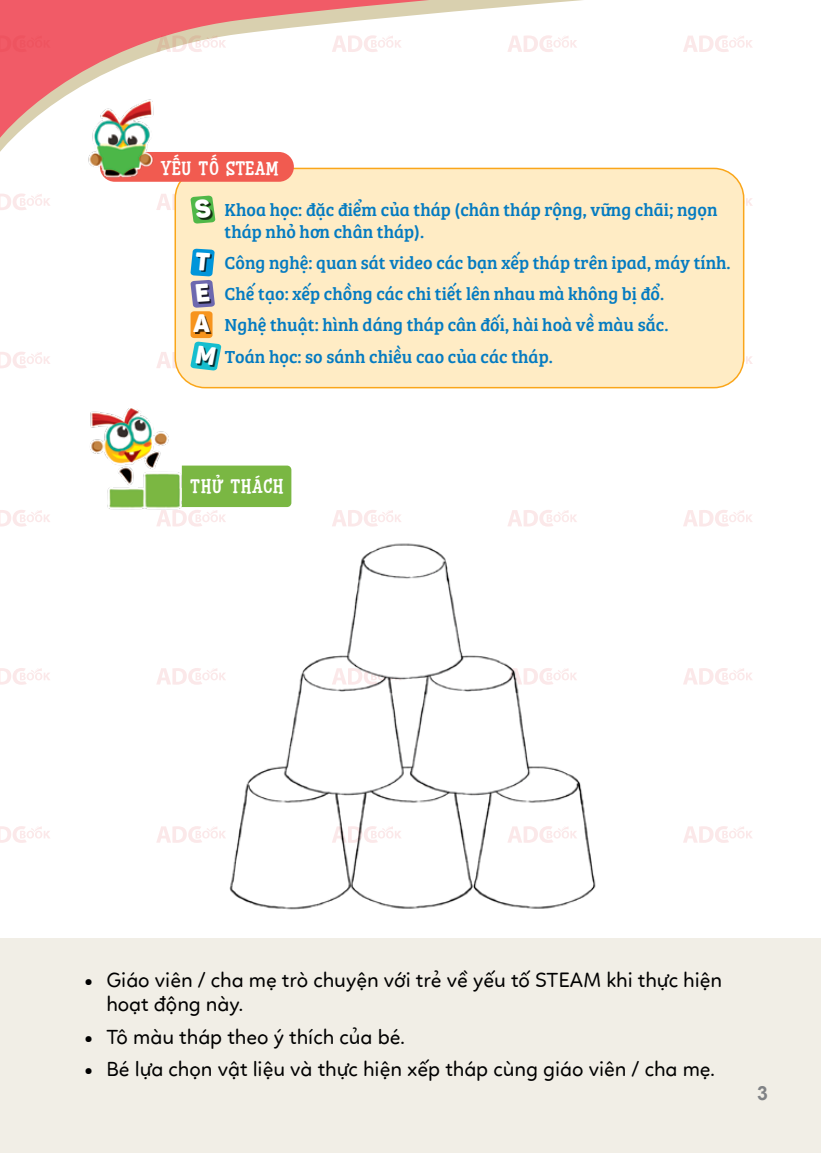
<style>
.page{position:relative;width:821px;height:1153px;background:#fff}
.page>*{position:absolute;margin:0;border:0;box-sizing:border-box;transform-origin:0 0}
.t1{font:21px/24.2px "r 0 c 0 i Linotte";color:#000}
.t2{font:700 19.5px "i Ciel Cucho";color:#fff}
.t3{font:700 19.5px "Arial";color:#808285}
.t4{font:18px/21.6px "i Ciel Bree Serif";color:#047bc1}
.s1{font-family:"i Ciel Panton";font-weight:900;font-size:24.9px;color:#fff}
</style>
<div class="page">
<svg style="left:0;top:0;width:583px;height:138px"></svg>
<svg style="left:0;top:35px;width:51px;height:17px"></svg>
<svg style="left:156px;top:35px;width:70px;height:17px"></svg>
<svg style="left:332px;top:35px;width:70px;height:17px"></svg>
<svg style="left:507px;top:35px;width:70px;height:17px"></svg>
<svg style="left:683px;top:35px;width:69px;height:17px"></svg>
<svg style="left:0;top:193px;width:50px;height:17px"></svg>
<svg style="left:744px;top:194px;width:9px;height:16px"></svg>
<svg style="left:0;top:352px;width:50px;height:16px"></svg>
<svg style="left:743px;top:351px;width:10px;height:16px"></svg>
<svg style="left:0;top:510px;width:50px;height:16px"></svg>
<svg style="left:333px;top:510px;width:68px;height:14px"></svg>
<svg style="left:508px;top:510px;width:69px;height:14px"></svg>
<svg style="left:683px;top:510px;width:69px;height:16px"></svg>
<svg style="left:0;top:668px;width:50px;height:16px"></svg>
<svg style="left:157px;top:668px;width:54px;height:16px"></svg>
<svg style="left:683px;top:668px;width:69px;height:16px"></svg>
<svg style="left:0;top:826px;width:50px;height:16px"></svg>
<svg style="left:157px;top:826px;width:54px;height:16px"></svg>
<svg style="left:683px;top:826px;width:69px;height:16px"></svg>
<div style="left:0;top:938px;width:821px;height:214px;background:#f1eee6"></div>
<div style="left:175px;top:168px;width:568px;height:219px;background:#ffecc5;border-radius:30px"></div>
<div style="left:174px;top:168px;width:570px;height:220px;border:2px solid #faa61a;border-radius:30px"></div>
<div style="left:100px;top:152px;width:194px;height:30px;background:#f15b50;border-radius:15px"></div>
<img style="left:86px;top:77px;width:75px;height:105px">
<img style="left:90px;top:408px;width:79px;height:102px">
<svg style="left:156px;top:465px;width:135px;height:61px"></svg>
<img style="left:211px;top:524px;width:385px;height:386px">
<svg style="left:156px;top:193px;width:60px;height:31px"></svg>
<svg style="left:156px;top:248px;width:66px;height:123px"></svg>
<p class="t2" style="left:160px;top:154px;width:120px">YẾU TỐ STEAM</p>
<p class="t4" style="left:225px;top:198px;width:494px">Khoa học: đặc điểm của tháp (chân tháp rộng, vững chãi; ngọn tháp nhỏ hơn chân tháp).</p>
<p class="t4" style="left:225px;top:250px;width:507px">Công nghệ: quan sát video các bạn xếp tháp trên ipad, máy tính.</p>
<p class="t4" style="left:193px;top:277px;width:476px;line-height:30.5px;text-align:right">Chế tạo: xếp chồng các chi tiết lên nhau mà không bị đổ.<br><span class="s1">A</span> Nghệ thuật: hình dáng tháp cân đối, hài hoà về màu sắc.</p>
<p class="t4" style="left:225px;top:344px;width:329px">Toán học: so sánh chiều cao của các tháp.</p>
<p class="t2" style="left:189px;top:472px;width:96px">THỬ THÁCH</p>
<p class="t1" style="left:106px;top:965px;width:617px;text-indent:-21px">• Giáo viên / cha mẹ trò chuyện với trẻ về yếu tố STEAM khi thực hiện hoạt động này.</p>
<p class="t1" style="left:85px;top:1022px;width:321px">• Tô màu tháp theo ý thích của bé.</p>
<p class="t1" style="left:85px;top:1054px;width:631px">• Bé lựa chọn vật liệu và thực hiện xếp tháp cùng giáo viên / cha mẹ.</p>
<p class="t3" style="left:757px;top:1079px;width:12px">3</p>
</div>
